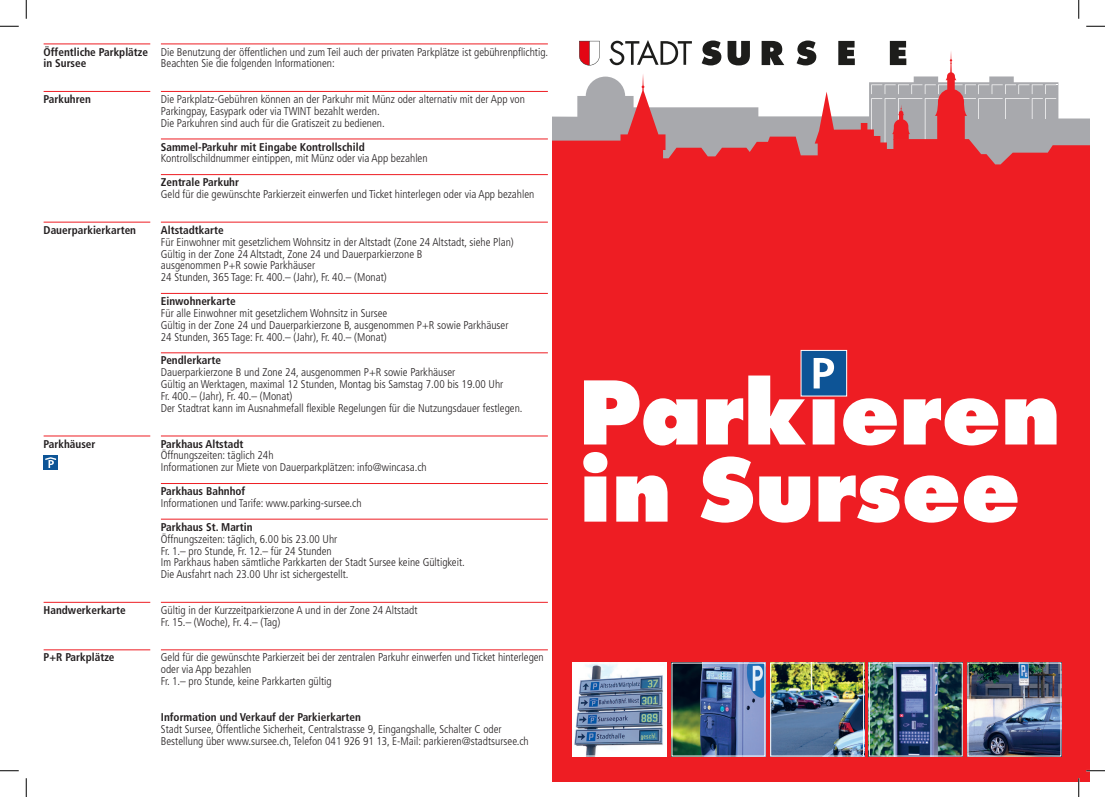
<style>
.page{position:relative;width:1105px;height:797px;background:#fff}
.page>*{position:absolute;margin:0;border:0;box-sizing:border-box;transform-origin:0 0}
.t1{font:800 85px/77.1px "Futura Std";color:#fff}
.t2{font:300 condensed 11.25px/11.9px "Frutiger LT Std";color:#231f20}
.t3{font:700 condensed 11.25px/11.9px "Frutiger LT Std";color:#231f20}
</style>
<div class="page">
<svg style="left:552px;top:50px;width:537px;height:731px;background:#ea353b"></svg>
<img style="left:575px;top:664px;width:90px;height:90px">
<img style="left:673px;top:664px;width:90px;height:90px">
<div style="left:671px;top:662px;width:94px;height:94px;border:1px solid #fff"></div>
<img style="left:772px;top:664px;width:90px;height:90px">
<div style="left:770px;top:662px;width:94px;height:94px;border:1px solid #fff"></div>
<img style="left:871px;top:664px;width:90px;height:90px">
<div style="left:869px;top:662px;width:94px;height:94px;border:1px solid #fff"></div>
<img style="left:969px;top:664px;width:90px;height:90px">
<hr style="left:44px;top:44px;width:106px;height:1px;background:#ee1d23">
<hr style="left:161px;top:91px;width:387px;height:1px;background:#ee1d23">
<hr style="left:161px;top:139px;width:387px;height:1px;background:#ee1d23">
<hr style="left:161px;top:174px;width:387px;height:1px;background:#ee1d23">
<hr style="left:161px;top:222px;width:387px;height:1px;background:#ee1d23">
<hr style="left:161px;top:293px;width:387px;height:1px;background:#ee1d23">
<hr style="left:161px;top:352px;width:387px;height:1px;background:#ee1d23">
<hr style="left:161px;top:649px;width:387px;height:1px;background:#ee1d23">
<hr style="left:161px;top:602px;width:387px;height:1px;background:#ee1d23">
<hr style="left:161px;top:436px;width:387px;height:1px;background:#ee1d23">
<hr style="left:161px;top:483px;width:387px;height:1px;background:#ee1d23">
<hr style="left:161px;top:519px;width:387px;height:1px;background:#ee1d23">
<hr style="left:44px;top:91px;width:106px;height:1px;background:#ee1d23">
<hr style="left:44px;top:222px;width:106px;height:1px;background:#ee1d23">
<hr style="left:44px;top:649px;width:106px;height:1px;background:#ee1d23">
<hr style="left:44px;top:602px;width:106px;height:1px;background:#ee1d23">
<hr style="left:44px;top:436px;width:106px;height:1px;background:#ee1d23">
<hr style="left:161px;top:44px;width:387px;height:1px;background:#ee1d23">
<svg style="left:609px;top:40px;width:83px;height:25px"></svg>
<svg style="left:702px;top:41px;width:19px;height:24px"></svg>
<svg style="left:727px;top:41px;width:23px;height:24px"></svg>
<svg style="left:796px;top:41px;width:20px;height:24px"></svg>
<svg style="left:838px;top:41px;width:17px;height:24px"></svg>
<svg style="left:890px;top:41px;width:16px;height:24px"></svg>
<svg style="left:762px;top:41px;width:22px;height:24px"></svg>
<svg style="left:579px;top:41px;width:21px;height:24px"></svg>
<div style="left:801px;top:350px;width:46px;height:46px;background:#0d5496;border:1px solid #fff"></div>
<svg style="left:814px;top:358px;width:20px;height:30px"></svg>
<div style="left:44px;top:455px;width:14px;height:14px;background:#0d5496"></div>
<svg style="left:45px;top:457px;width:11px;height:11px"></svg>
<svg style="left:0;top:25px;width:19px;height:2px"></svg>
<svg style="left:1086px;top:25px;width:19px;height:2px"></svg>
<svg style="left:0;top:770px;width:19px;height:1px"></svg>
<svg style="left:1086px;top:770px;width:19px;height:1px"></svg>
<svg style="left:25px;top:0;width:2px;height:19px"></svg>
<svg style="left:25px;top:778px;width:2px;height:19px"></svg>
<svg style="left:1078px;top:0;width:1px;height:19px"></svg>
<svg style="left:1078px;top:778px;width:1px;height:19px"></svg>
<p class="t3" style="left:44px;top:46px;width:106px">Öffentliche Parkplätze in Sursee</p>
<p class="t2" style="left:161px;top:46px;width:389px">Die Benutzung der öffentlichen und zum Teil auch der privaten Parkplätze ist gebührenpflichtig.<br>Beachten Sie die folgenden Informationen:</p>
<p class="t3" style="left:44px;top:93px;width:49px">Parkuhren</p>
<p class="t3" style="left:44px;top:224px;width:94px">Dauerparkierkarten</p>
<p class="t3" style="left:44px;top:438px;width:53px">Parkhäuser</p>
<p class="t2" style="left:161px;top:93px;width:366px">Die Parkplatz-Gebühren können an der Parkuhr mit Münz oder alternativ mit der App von<br>Parkingpay, Easypark oder via TWINT bezahlt werden.<br>Die Parkuhren sind auch für die Gratiszeit zu bedienen.</p>
<p class="t3" style="left:161px;top:141px;width:205px">Sammel-Parkuhr mit Eingabe Kontrollschild</p>
<p class="t2" style="left:161px;top:153px;width:268px">Kontrollschildnummer eintippen, mit Münz oder via App bezahlen</p>
<p class="t3" style="left:161px;top:176px;width:80px">Zentrale Parkuhr</p>
<p class="t2" style="left:161px;top:188px;width:375px">Geld für die gewünschte Parkierzeit einwerfen und Ticket hinterlegen oder via App bezahlen</p>
<p class="t3" style="left:161px;top:224px;width:64px">Altstadtkarte</p>
<p class="t2" style="left:161px;top:236px;width:354px">Für Einwohner mit gesetzlichem Wohnsitz in der Altstadt (Zone 24 Altstadt, siehe Plan)<br>Gültig in der Zone 24 Altstadt, Zone 24 und Dauerparkierzone B<br>ausgenommen P+R sowie Parkhäuser<br>24 Stunden, 365 Tage: Fr. 400.– (Jahr), Fr. 40.– (Monat)</p>
<p class="t3" style="left:161px;top:295px;width:76px">Einwohnerkarte</p>
<p class="t2" style="left:161px;top:307px;width:349px">Für alle Einwohner mit gesetzlichem Wohnsitz in Sursee<br>Gültig in der Zone 24 und Dauerparkierzone B, ausgenommen P+R sowie Parkhäuser<br>24 Stunden, 365 Tage: Fr. 400.– (Jahr), Fr. 40.– (Monat)</p>
<p class="t3" style="left:161px;top:354px;width:62px">Pendlerkarte</p>
<p class="t2" style="left:161px;top:366px;width:363px">Dauerparkierzone B und Zone 24, ausgenommen P+R sowie Parkhäuser<br>Gültig an Werktagen, maximal 12 Stunden, Montag bis Samstag 7.00 bis 19.00 Uhr<br>Fr. 400.– (Jahr), Fr. 40.– (Monat)<br>Der Stadtrat kann im Ausnahmefall flexible Regelungen für die Nutzungsdauer festlegen.</p>
<p class="t3" style="left:161px;top:438px;width:84px">Parkhaus Altstadt</p>
<p class="t2" style="left:161px;top:450px;width:267px">Öffnungszeiten: täglich 24h<br>Informationen zur Miete von Dauerparkplätzen: info@wincasa.ch</p>
<p class="t3" style="left:161px;top:485px;width:86px">Parkhaus Bahnhof</p>
<p class="t2" style="left:161px;top:497px;width:202px">Informationen und Tarife: www.parking-sursee.ch</p>
<p class="t3" style="left:161px;top:521px;width:93px">Parkhaus St. Martin</p>
<p class="t2" style="left:161px;top:533px;width:305px">Öffnungszeiten: täglich, 6.00 bis 23.00 Uhr<br>Fr. 1.– pro Stunde, Fr. 12.– für 24 Stunden<br>Im Parkhaus haben sämtliche Parkkarten der Stadt Sursee keine Gültigkeit.<br>Die Ausfahrt nach 23.00 Uhr ist sichergestellt.</p>
<h1 class="t1" style="left:579px;top:373px;width:484px">Parkieren in Sursee</h1>
<p class="t3" style="left:44px;top:604px;width:84px">Handwerkerkarte</p>
<p class="t2" style="left:161px;top:604px;width:258px">Gültig in der Kurzzeitparkierzone A und in der Zone 24 Altstadt<br>Fr. 15.– (Woche), Fr. 4.– (Tag)</p>
<p class="t3" style="left:44px;top:651px;width:72px">P+R Parkplätze</p>
<p class="t2" style="left:161px;top:651px;width:384px">Geld für die gewünschte Parkierzeit bei der zentralen Parkuhr einwerfen und Ticket hinterlegen oder via App bezahlen<br>Fr. 1.– pro Stunde, keine Parkkarten gültig</p>
<p class="t3" style="left:161px;top:711px;width:202px">Information und Verkauf der Parkierkarten</p>
<p class="t2" style="left:161px;top:723px;width:369px">Stadt Sursee, Öffentliche Sicherheit, Centralstrasse 9, Eingangshalle, Schalter C oder<br>Bestellung über www.sursee.ch, Telefon 041 926 91 13, E-Mail: parkieren@stadtsursee.ch</p>
</div>
